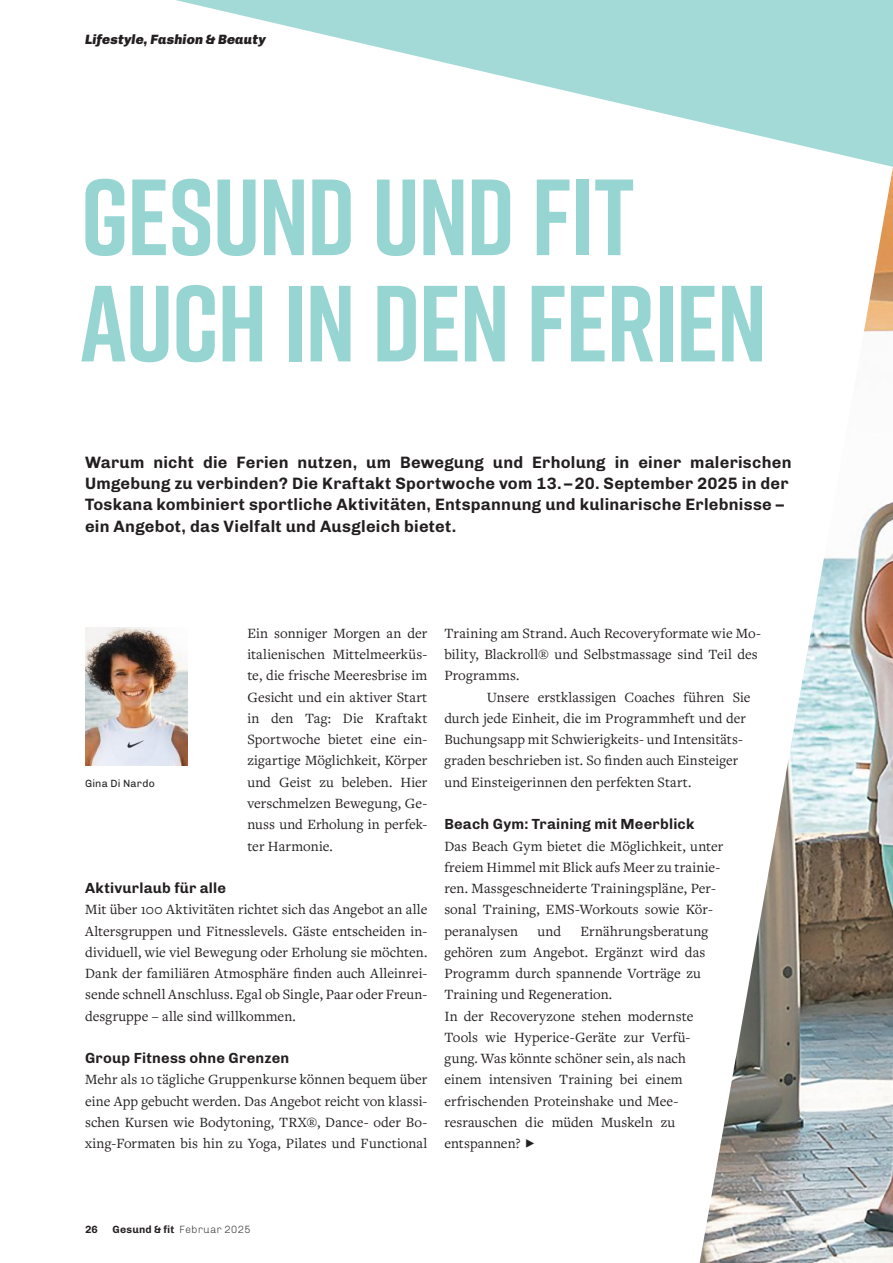
<style>
.page{position:relative;width:893px;height:1263px;background:#fff}
.page>*{position:absolute;margin:0;border:0;box-sizing:border-box;transform-origin:0 0}
.t1{font:700 108px/106.2px "Rift";letter-spacing:-.015em;color:#96d5d2}
.t2{font:700 16.5px/21.3px "Chivo";letter-spacing:.015em;color:#231f20}
.t3{font:14.7px/21.3px "Freight Text Pro";letter-spacing:.005em;color:#231f20}
.t4{font:700 14.7px "Chivo";letter-spacing:.015em;color:#231f20}
.t5{font:italic 900 13.5px "Chivo";letter-spacing:.01em;color:#231f20}
.t6{font:300 10.5px "Chivo";letter-spacing:.025em;color:#231f20}
.t7{font:10.5px "Chivo";letter-spacing:.02em;color:#231f20}
.t8{font:700 10.5px "Chivo";color:#231f20}
.s1{font-weight:700}
</style>
<div class="page">
<img style="left:700px;top:502px;width:193px;height:761px">
<svg style="left:176px;top:0;width:717px;height:334px"></svg>
<img style="left:85px;top:628px;width:103px;height:137px">
<p class="t5" style="left:85px;top:31px;width:182px">Lifestyle, Fashion &amp; Beauty</p>
<h1 class="t1" style="left:80px;top:162px;width:688px">GESUND UND FIT<br>AUCH IN DEN FERIEN</h1>
<p class="t2" style="left:85px;top:451px;width:708px">Warum nicht die Ferien nutzen, um Bewegung und Erholung in einer malerischen Umgebung zu verbinden? Die Kraftakt Sportwoche vom 13. –20. September 2025 in der Toskana kombiniert sportliche Aktivitäten, Entspannung und kulinarische Erlebnisse – ein Angebot, das Vielfalt und Ausgleich bietet.</p>
<p class="t7" style="left:85px;top:777px;width:71px">Gina Di Nardo</p>
<p class="t3" style="left:247px;top:622px;width:182px;text-align:justify">Ein sonniger Morgen an der italienischen Mittelmeerküs&shy;te, die frische Meeresbrise im Gesicht und ein aktiver Start in den Tag: Die Kraftakt Sportwoche bietet eine ein&shy;zigartige Möglichkeit, Körper und Geist zu beleben. Hier verschmelzen Bewegung, Ge&shy;nuss und Erholung in perfek&shy;ter Harmonie.</p>
<p class="t4" style="left:85px;top:879px;width:143px">Aktivurlaub für alle</p>
<p class="t3" style="left:85px;top:898px;width:344px;text-align:justify">Mit über 100 Aktivitäten richtet sich das Angebot an alle Altersgruppen und Fitnesslevels. Gäste entscheiden in&shy;dividuell, wie viel Bewegung oder Erholung sie möchten.<br>Dank der familiären Atmosphäre finden auch Alleinrei&shy;sende schnell Anschluss. Egal ob Single, Paar oder Freun&shy;desgruppe – alle sind willkommen.</p>
<p class="t4" style="left:85px;top:1049px;width:206px">Group Fitness ohne Grenzen</p>
<p class="t3" style="left:85px;top:1068px;width:344px;text-align:justify">Mehr als 10 tägliche Gruppenkurse können bequem über eine App gebucht werden. Das Angebot reicht von klassi&shy;schen Kursen wie Bodytoning, TRX®, Dance- oder Bo&shy;xing-Formaten bis hin zu Yoga, Pilates und Functional</p>
<p class="t3" style="left:444px;top:622px;width:318px">Training am Strand. Auch Recoveryformate wie Mo&shy;bility, Blackroll® und Selbstmassage sind Teil des<br>Programms.</p>
<p class="t3" style="left:444px;top:686px;width:308px;text-indent:43px">Unsere erstklassigen Coaches führen Sie durch jede Einheit, die im Programmheft und der Buchungsapp mit Schwierigkeits- und Intensitäts&shy;graden beschrieben ist. So finden auch Einsteiger und Einsteigerinnen den perfekten Start.</p>
<p class="t4" style="left:444px;top:815px;width:252px">Beach Gym: Training mit Meerblick</p>
<p class="t3" style="left:444px;top:834px;width:280px">Das Beach Gym bietet die Möglichkeit, unter freiem Himmel mit Blick aufs Meer zu trainie&shy;ren. Massgeschneiderte Trainingspläne, Per&shy;sonal Training, EMS-Workouts sowie Kör&shy;peranalysen</p>
<p class="t3" style="left:444px;top:920px;width:266px;text-indent:136px">Ernährungsberatung gehören zum Angebot. Ergänzt wird das<br>Programm durch spannende Vorträge zu<br>Training und Regeneration.<br>In der Recoveryzone stehen modernste<br>Tools wie Hyperice-Geräte zur Verfü&shy;gung. Was könnte schöner sein, als nach einem intensiven Training bei einem erfrischenden Proteinshake und Mee&shy;resrauschen die müden Muskeln zu entspannen? F</p>
<p class="t3" style="left:537px;top:920px;width:25px">und</p>
<p class="t8" style="left:85px;top:1223px;width:14px">26</p>
<p class="t6" style="left:112px;top:1223px;width:140px"><span class="s1">Gesund &amp; fit</span> Februar 2025</p>
</div>
